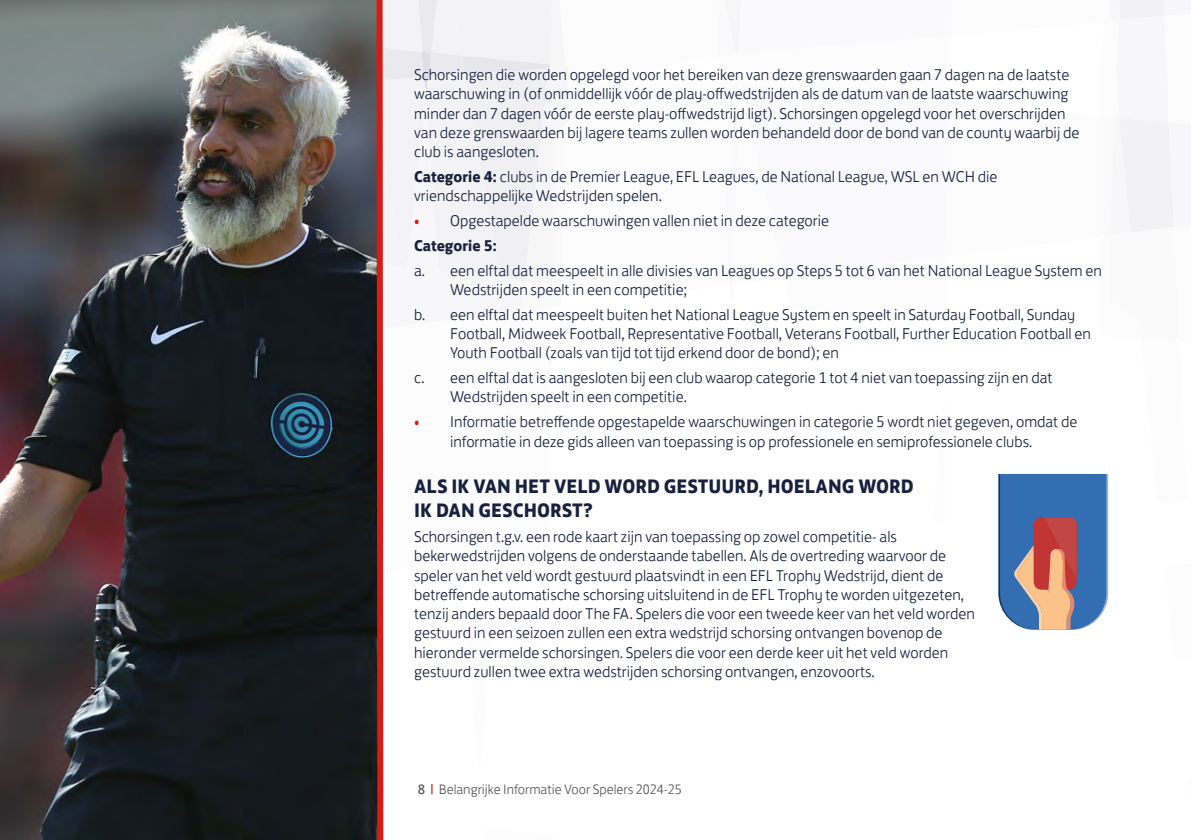
<style>
.page{position:relative;width:1191px;height:840px;background:#fff}
.page>*{position:absolute;margin:0;border:0;box-sizing:border-box;transform-origin:0 0}
.t1{font:700 20px/24px "FS Jack";color:#18223e}
.t2{font:300 16px/19.2px "FS Jack";color:#18223e}
.t3{font:300 14px "FS Jack";color:#575756}
.s1{font-weight:700}
.s2{color:#da1a15}
.s3{font-weight:400}
.s4{font-weight:400;color:#da1a15}
</style>
<div class="page">
<img style="left:0;top:0;width:87px;height:839px">
<svg style="left:87px;top:0;width:465px;height:839px"></svg>
<svg style="left:998px;top:0;width:175px;height:630px"></svg>
<p class="t2" style="left:414px;top:63px;width:667px">Schorsingen die worden opgelegd voor het bereiken van deze grenswaarden gaan 7 dagen na de laatste waarschuwing in (of onmiddellijk vóór de play-offwedstrijden als de datum van de laatste waarschuwing minder dan 7 dagen vóór de eerste play-offwedstrijd ligt). Schorsingen opgelegd voor het overschrijden van deze grenswaarden bij lagere teams zullen worden behandeld door de bond van de county waarbij de club is aangesloten.</p>
<p class="t2" style="left:414px;top:165px;width:585px"><span class="s1">Categorie 4:</span> clubs in de Premier League, EFL Leagues, de National League, WSL en WCH die vriendschappelijke Wedstrijden spelen.</p>
<p class="t2" style="left:414px;top:206px;width:416px;line-height:24.8px"><span class="s2">•</span> Opgestapelde waarschuwingen vallen niet in deze categorie<br><span class="s1">Categorie 5:</span></p>
<p class="t2" style="left:450px;top:259px;width:653px;text-indent:-36px">a. een elftal dat meespeelt in alle divisies van Leagues op Steps 5 tot 6 van het National League System en<br>Wedstrijden speelt in een competitie;</p>
<p class="t2" style="left:450px;top:303px;width:642px;text-indent:-36px">b. een elftal dat meespeelt buiten het National League System en speelt in Saturday Football, Sunday<br>Football, Midweek Football, Representative Football, Veterans Football, Further Education Football en<br>Youth Football (zoals van tijd tot tijd erkend door de bond); en</p>
<p class="t2" style="left:450px;top:366px;width:604px;text-indent:-36px">c. een elftal dat is aangesloten bij een club waarop categorie 1 tot 4 niet van toepassing zijn en dat<br>Wedstrijden speelt in een competitie.</p>
<p class="t2" style="left:414px;top:410px;width:665px;text-align:center"><span class="s2">•</span> Informatie betreffende opgestapelde waarschuwingen in categorie 5 wordt niet gegeven, omdat de informatie in deze gids alleen van toepassing is op professionele en semiprofessionele clubs.</p>
<p class="t1" style="left:414px;top:472px;width:501px">ALS IK VAN HET VELD WORD GESTUURD, HOELANG WORD<br>IK DAN GESCHORST?</p>
<p class="t2" style="left:414px;top:525px;width:562px">Schorsingen t.g.v. een rode kaart zijn van toepassing op zowel competitie- als bekerwedstrijden volgens de onderstaande tabellen. Als de overtreding waarvoor de speler van het veld wordt gestuurd plaatsvindt in een EFL Trophy Wedstrijd, dient de betreffende automatische schorsing uitsluitend in de EFL Trophy te worden uitgezeten, tenzij anders bepaald door The FA. Spelers die voor een tweede keer van het veld worden gestuurd in een seizoen zullen een extra wedstrijd schorsing ontvangen bovenop de hieronder vermelde schorsingen. Spelers die voor een derde keer uit het veld worden gestuurd zullen twee extra wedstrijden schorsing ontvangen, enzovoorts.</p>
<p class="t3" style="left:418px;top:777px;width:266px"><span class="s3">8</span> <span class="s4">|</span> Belangrijke Informatie Voor Spelers 2024-25</p>
</div>
